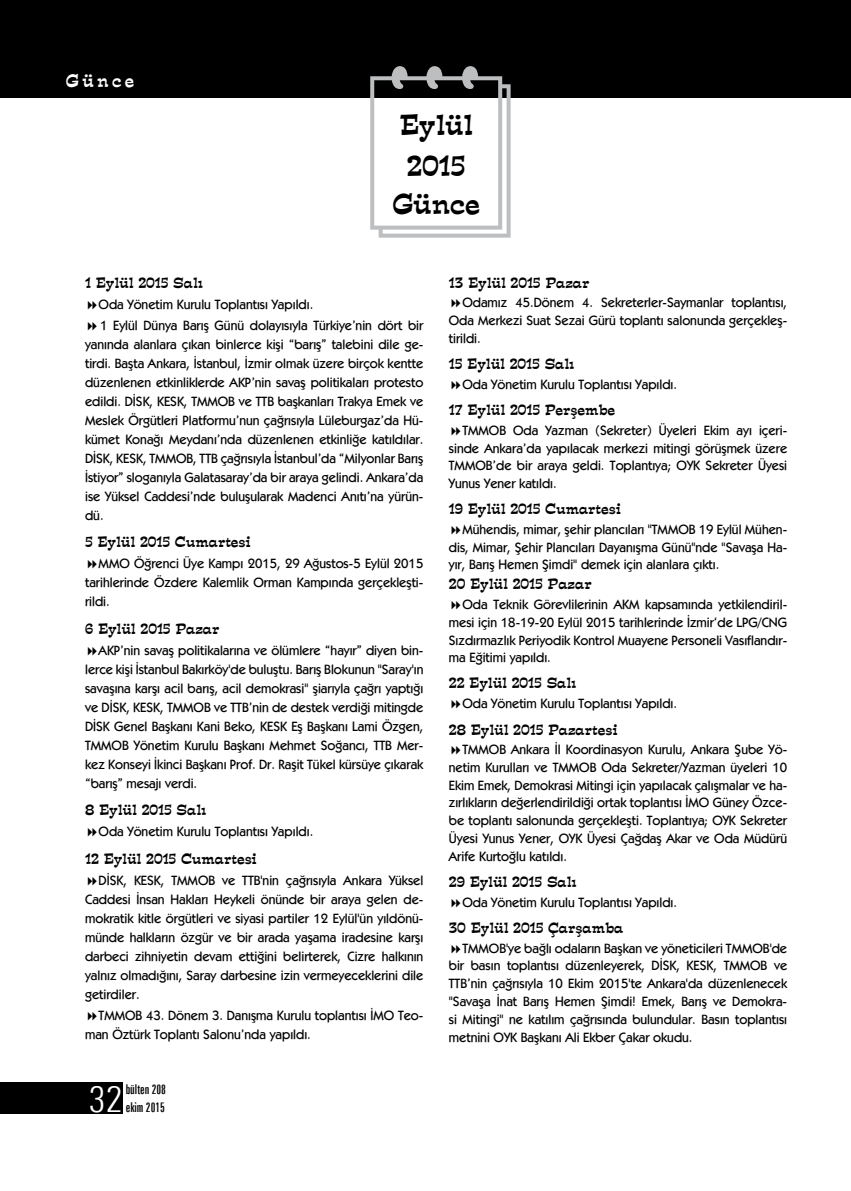
<style>
.page{position:relative;width:851px;height:1191px;background:#fff}
.page>*{position:absolute;margin:0;border:0;box-sizing:border-box;transform-origin:0 0}
.t1{font:300 condensed 36.15px "Zurich BT";color:#fff}
.t2{font:26.25px/41.1px "TR Expo";color:#000}
.t3{font:16.5px "TR Expo";letter-spacing:.2em;color:#fff}
.t4{font:500 13.5px/19px "Kabel IT Cby BT";color:#000;text-align:justify}
.t5{font:13.5px "TR Expo";color:#000}
.t6{font:extra-condensed 13.5px/18px "Zurich BT";color:#000}
</style>
<div class="page">
<div style="left:0;top:1082px;width:123px;height:32px;background:#000"></div>
<div style="left:0;top:0;width:850px;height:97px;background:#000"></div>
<svg style="left:370px;top:97px;width:140px;height:1px"></svg>
<p class="t3" style="left:66px;top:68px;width:70px">Günce</p>
<h2 class="t2" style="left:399px;top:104px;width:75px">Eylül<br>2015</h2>
<h2 class="t2" style="left:392px;top:183px;width:89px">Günce</h2>
<p class="t5" style="left:85px;top:272px;width:119px">1 Eylül 2015 Salı</p>
<p class="t4" style="left:99px;top:293px;width:326px;line-height:21.1px">Oda Yönetim Kurulu Toplantısı Yapıldı.<br>1 Eylül Dünya Barış Günü dolayısıyla Türkiye’nin dört bir</p>
<p class="t4" style="left:85px;top:334px;width:340px">yanında alanlara çıkan binlerce kişi “barış” talebini dile ge&shy;tirdi. Başta Ankara, İstanbul, İzmir olmak üzere birçok kentte düzenlenen etkinliklerde AKP’nin savaş politikaları protesto edildi. DİSK, KESK, TMMOB ve TTB başkanları Trakya Emek ve Meslek Örgütleri Platformu’nun çağrısıyla Lüleburgaz’da Hü&shy;kümet Konağı Meydanı’nda düzenlenen etkinliğe katıldılar.<br>DİSK, KESK, TMMOB, TTB çağrısıyla İstanbul’da “Milyonlar Barış İstiyor” sloganıyla Galatasaray’da bir araya gelindi. Ankara’da ise Yüksel Caddesi’nde buluşularak Madenci Anıtı’na yürün&shy;dü.</p>
<p class="t5" style="left:85px;top:532px;width:167px">5 Eylül 2015 Cumartesi</p>
<p class="t4" style="left:85px;top:554px;width:340px;text-indent:14px">MMO Öğrenci Üye Kampı 2015, 29 Ağustos-5 Eylül 2015 tarihlerinde Özdere Kalemlik Orman Kampında gerçekleşti&shy;rildi.</p>
<p class="t5" style="left:85px;top:618px;width:136px">6 Eylül 2015 Pazar</p>
<p class="t4" style="left:85px;top:640px;width:340px;text-indent:14px">AKP’nin savaş politikalarına ve ölümlere “hayır” diyen bin&shy;lerce kişi İstanbul Bakırköy'de buluştu. Barış Blokunun "Saray'ın savaşına karşı acil barış, acil demokrasi" şiarıyla çağrı yaptığı ve DİSK, KESK, TMMOB ve TTB’nin de destek verdiği mitingde DİSK Genel Başkanı Kani Beko, KESK Eş Başkanı Lami Özgen, TMMOB Yönetim Kurulu Başkanı Mehmet Soğancı, TTB Mer&shy;kez Konseyi İkinci Başkanı Prof. Dr. Raşit Tükel kürsüye çıkarak “barış” mesajı verdi.</p>
<p class="t5" style="left:85px;top:800px;width:122px">8 Eylül 2015 Salı</p>
<p class="t4" style="left:99px;top:822px;width:216px">Oda Yönetim Kurulu Toplantısı Yapıldı.</p>
<p class="t5" style="left:85px;top:848px;width:173px">12 Eylül 2015 Cumartesi</p>
<p class="t4" style="left:85px;top:870px;width:340px;text-indent:14px">DİSK, KESK, TMMOB ve TTB'nin çağrısıyla Ankara Yüksel Caddesi İnsan Hakları Heykeli önünde bir araya gelen de&shy;mokratik kitle örgütleri ve siyasi partiler 12 Eylül'ün yıldönü&shy;münde halkların özgür ve bir arada yaşama iradesine karşı darbeci zihniyetin devam ettiğini belirterek, Cizre halkının yalnız olmadığını, Saray darbesine izin vermeyeceklerini dile getirdiler.</p>
<p class="t4" style="left:85px;top:1005px;width:340px;text-indent:14px">TMMOB 43. Dönem 3. Danışma Kurulu toplantısı İMO Teo&shy;man Öztürk Toplantı Salonu’nda yapıldı.</p>
<h1 class="t1" style="left:89px;top:1076px;width:35px">32</h1>
<p class="t6" style="left:126px;top:1080px;width:42px">bülten 208 ekim 2015</p>
<p class="t5" style="left:449px;top:272px;width:142px">13 Eylül 2015 Pazar</p>
<p class="t4" style="left:449px;top:294px;width:340px;line-height:17.7px;text-indent:14px">Odamız 45.Dönem 4. Sekreterler-Saymanlar toplantısı, Oda Merkezi Suat Sezai Gürü toplantı salonunda gerçekleş&shy;tirildi.</p>
<p class="t5" style="left:449px;top:354px;width:127px">15 Eylül 2015 Salı</p>
<p class="t4" style="left:462px;top:374px;width:216px">Oda Yönetim Kurulu Toplantısı Yapıldı.</p>
<p class="t5" style="left:449px;top:400px;width:168px">17 Eylül 2015 Perşembe</p>
<p class="t4" style="left:449px;top:421px;width:340px;line-height:17.7px;text-indent:14px">TMMOB Oda Yazman (Sekreter) Üyeleri Ekim ayı içeri&shy;sinde Ankara’da yapılacak merkezi mitingi görüşmek üzere TMMOB’de bir araya geldi. Toplantıya; OYK Sekreter Üyesi Yunus Yener katıldı.</p>
<p class="t5" style="left:449px;top:499px;width:173px">19 Eylül 2015 Cumartesi</p>
<p class="t4" style="left:449px;top:520px;width:340px;line-height:17.7px;text-indent:14px">Mühendis, mimar, şehir plancıları "TMMOB 19 Eylül Mühen&shy;dis, Mimar, Şehir Plancıları Dayanışma Günü"nde "Savaşa Ha&shy;yır, Barış Hemen Şimdi" demek için alanlara çıktı.</p>
<p class="t5" style="left:449px;top:574px;width:144px">20 Eylül 2015 Pazar</p>
<p class="t4" style="left:449px;top:595px;width:340px;line-height:17.7px;text-indent:14px">Oda Teknik Görevlilerinin AKM kapsamında yetkilendiril&shy;mesi için 18-19-20 Eylül 2015 tarihlerinde İzmir‘de LPG/CNG Sızdırmazlık Periyodik Kontrol Muayene Personeli Vasıflandır&shy;ma Eğitimi yapıldı.</p>
<p class="t5" style="left:449px;top:673px;width:129px">22 Eylül 2015 Salı</p>
<p class="t4" style="left:462px;top:694px;width:216px">Oda Yönetim Kurulu Toplantısı Yapıldı.</p>
<p class="t5" style="left:449px;top:719px;width:170px">28 Eylül 2015 Pazartesi</p>
<p class="t4" style="left:449px;top:740px;width:340px;line-height:17.7px;text-indent:14px">TMMOB Ankara İl Koordinasyon Kurulu, Ankara Şube Yö&shy;netim Kurulları ve TMMOB Oda Sekreter/Yazman üyeleri 10<br>Ekim Emek, Demokrasi Mitingi için yapılacak çalışmalar ve ha&shy;zırlıkların değerlendirildiği ortak toplantısı İMO Güney Özce&shy;be toplantı salonunda gerçekleşti. Toplantıya; OYK Sekreter Üyesi Yunus Yener, OYK Üyesi Çağdaş Akar ve Oda Müdürü Arife Kurtoğlu katıldı.</p>
<p class="t5" style="left:449px;top:871px;width:129px">29 Eylül 2015 Salı</p>
<p class="t4" style="left:462px;top:892px;width:216px">Oda Yönetim Kurulu Toplantısı Yapıldı.</p>
<p class="t5" style="left:449px;top:917px;width:176px">30 Eylül 2015 Çarşamba</p>
<p class="t4" style="left:449px;top:939px;width:340px;line-height:17.7px;text-indent:14px">TMMOB'ye bağlı odaların Başkan ve yöneticileri TMMOB'de bir basın toplantısı düzenleyerek, DİSK, KESK, TMMOB ve TTB’nin çağrısıyla 10 Ekim 2015'te Ankara'da düzenlenecek "Savaşa İnat Barış Hemen Şimdi! Emek, Barış ve Demokra&shy;si Mitingi" ne katılım çağrısında bulundular. Basın toplantısı metnini OYK Başkanı Ali Ekber Çakar okudu.</p>
</div>
